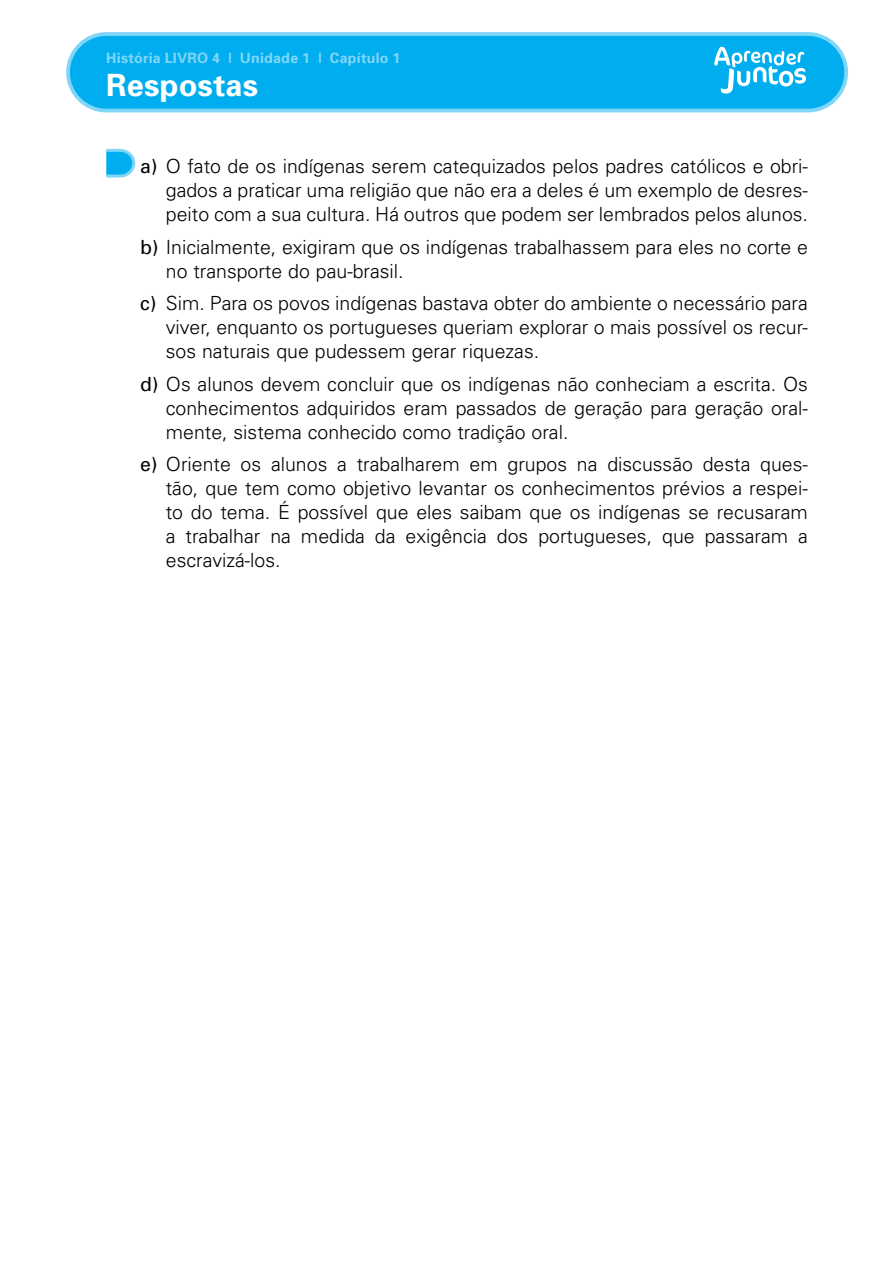
<style>
.page{position:relative;width:893px;height:1263px;background:#fff}
.page>*{position:absolute;margin:0;border:0;box-sizing:border-box;transform-origin:0 0}
.t1{font:700 30.75px "Univers";letter-spacing:.005em;color:#fff}
.t2{font:300 19.5px/24px "Univers";color:#000;text-align:justify}
.t3{font:700 14.25px "Univers";letter-spacing:.015em;color:#80d6f7}
.s1{font-weight:400}
</style>
<div class="page">
<div style="left:68px;top:34px;width:778px;height:77px;background:#00aeef;border-radius:38px"></div>
<div style="left:66px;top:32px;width:782px;height:80px;border:4px solid #80d6f7;border-radius:38px"></div>
<svg style="left:714px;top:47px;width:92px;height:47px"></svg>
<svg style="left:106px;top:149px;width:29px;height:29px"></svg>
<p class="t3" style="left:106px;top:48px;width:296px">História LIVRO 4 | Unidade 1 | Capítulo 1</p>
<h1 class="t1" style="left:106px;top:65px;width:153px">Respostas</h1>
<p class="t2" style="left:166px;top:154px;width:644px;text-indent:-26px"><span class="s1">a)</span> O fato de os indígenas serem catequizados pelos padres católicos e obri&shy;gados a praticar uma religião que não era a deles é um exemplo de desres&shy;peito com a sua cultura. Há outros que podem ser lembrados pelos alunos.</p>
<p class="t2" style="left:166px;top:234px;width:644px;text-indent:-26px"><span class="s1">b)</span> Inicialmente, exigiram que os indígenas trabalhassem para eles no corte e no transporte do pau-brasil.</p>
<p class="t2" style="left:166px;top:291px;width:644px;text-indent:-26px"><span class="s1">c)</span> Sim. Para os povos indígenas bastava obter do ambiente o necessário para viver, enquanto os portugueses queriam explorar o mais possível os recur&shy;sos naturais que pudessem gerar riquezas.</p>
<p class="t2" style="left:166px;top:371px;width:644px;text-indent:-26px"><span class="s1">d)</span> Os alunos devem concluir que os indígenas não conheciam a escrita. Os conhecimentos adquiridos eram passados de geração para geração oral&shy;mente, sistema conhecido como tradição oral.</p>
<p class="t2" style="left:166px;top:452px;width:644px;text-indent:-26px"><span class="s1">e)</span> Oriente os alunos a trabalharem em grupos na discussão desta ques&shy;tão, que tem como objetivo levantar os conhecimentos prévios a respei&shy;to do tema. É possível que eles saibam que os indígenas se recusaram a trabalhar na medida da exigência dos portugueses, que passaram a escravizá-los.</p>
</div>
